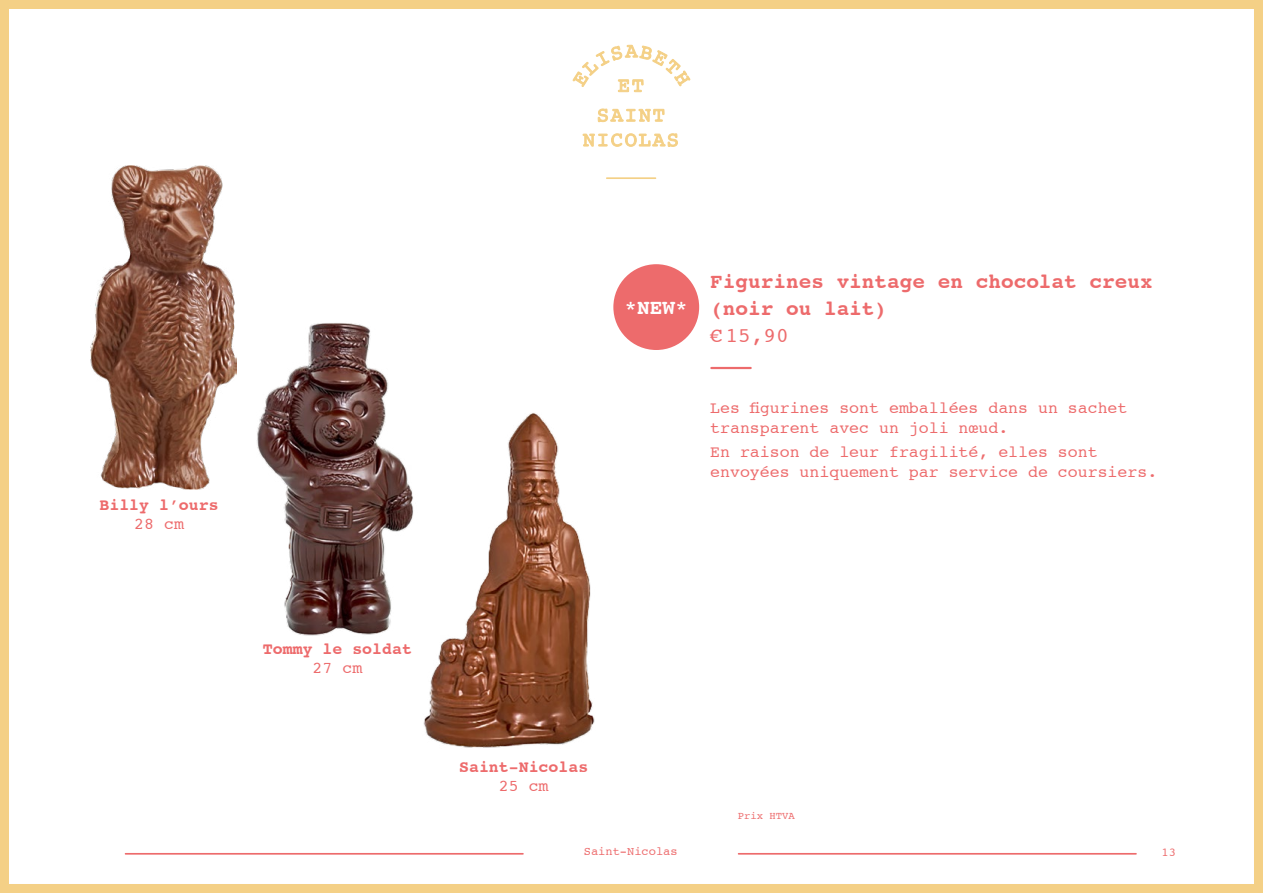
<style>
.page{position:relative;width:1263px;height:893px;background:#fff}
.page>*{position:absolute;margin:0;border:0;box-sizing:border-box;transform-origin:0 0}
.t1{font:700 21px/27px "Courier 10 Pitch BT";color:#ed6b6c}
.t2{font:21px "Courier 10 Pitch BT";color:#ed6b6c}
.t3{font:700 21px "Courier 10 Pitch BT";color:#fff}
.t4{font:16.5px/19.8px "Courier 10 Pitch BT";color:#ed6b6c}
.t5{font:700 16.5px "Courier 10 Pitch BT";color:#ed6b6c}
.t6{font:12px "Courier 10 Pitch BT";color:#ed6b6c}
.t7{font:10.5px "Courier 10 Pitch BT";color:#ed6b6c}
</style>
<div class="page">
<div style="left:0;top:0;width:1263px;height:893px;border:9px solid #f4d086"></div>
<hr style="left:738px;top:853px;width:399px;height:2px;background:#ed6b6c">
<hr style="left:125px;top:853px;width:399px;height:2px;background:#ed6b6c">
<hr style="left:606px;top:177px;width:50px;height:2px;background:#f4d086">
<svg style="left:572px;top:45px;width:118px;height:102px"></svg>
<hr style="left:711px;top:367px;width:40px;height:2px;background:#ed6b6c">
<div style="left:613px;top:264px;width:86px;height:86px;background:#ed6b6c;border-radius:50%"></div>
<img style="left:91px;top:166px;width:137px;height:323px">
<img style="left:208px;top:278px;width:184px;height:358px">
<img style="left:392px;top:413px;width:203px;height:335px">
<p class="t5" style="left:99px;top:496px;width:121px">Billy l’ours</p>
<p class="t4" style="left:134px;top:515px;width:51px">28 cm</p>
<p class="t5" style="left:263px;top:640px;width:150px">Tommy le soldat</p>
<p class="t4" style="left:313px;top:659px;width:51px">27 cm</p>
<p class="t3" style="left:625px;top:296px;width:65px">*NEW*</p>
<p class="t1" style="left:710px;top:269px;width:444px">Figurines vintage en chocolat creux (noir ou lait)</p>
<p class="t2" style="left:710px;top:324px;width:80px">€15,90</p>
<p class="t4" style="left:710px;top:398px;width:419px">Les figurines sont emballées dans un sachet transparent avec un joli nœud.</p>
<p class="t4" style="left:710px;top:442px;width:448px">En raison de leur fragilité, elles sont envoyées uniquement par service de coursiers.</p>
<p class="t5" style="left:459px;top:757px;width:131px">Saint-Nicolas</p>
<p class="t4" style="left:499px;top:776px;width:51px">25 cm</p>
<p class="t7" style="left:738px;top:810px;width:58px">Prix HTVA</p>
<p class="t6" style="left:584px;top:845px;width:95px">Saint-Nicolas</p>
<p class="t6" style="left:1162px;top:845px;width:16px">13</p>
</div>
